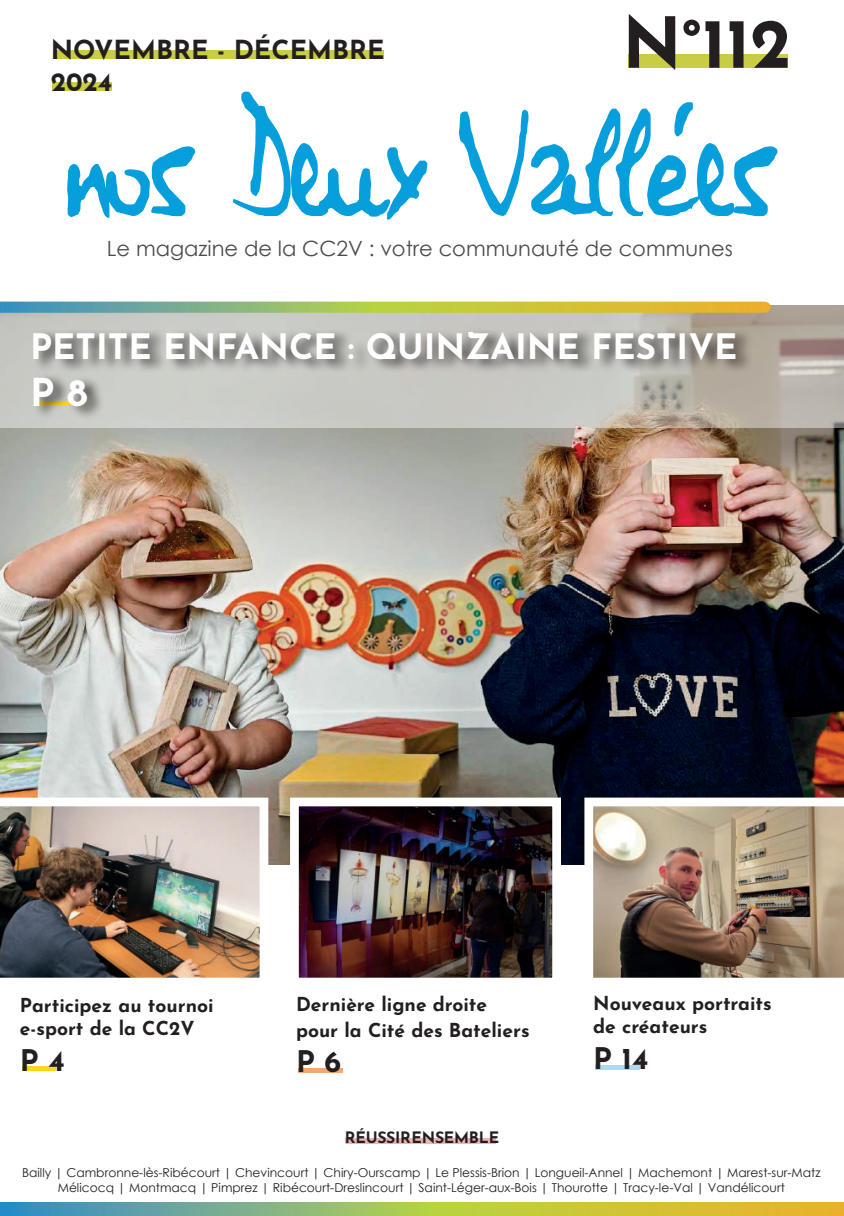
<style>
.page{position:relative;width:844px;height:1216px;background:#fff}
.page>*{position:absolute;margin:0;border:0;box-sizing:border-box;transform-origin:0 0}
.t1{font:155.58px "Virginie";letter-spacing:-.05em;color:#069edb;scale:.74 1}
.t2{font:700 70px "Josefin Sans";color:#231f20}
.t3{font:700 38.5px "Josefin Sans";color:#fff}
.t4{font:700 35px "Josefin Sans";color:#fff}
.t5{font:700 29.75px "Josefin Sans";color:#231f20}
.t6{font:700 26.25px/31.5px "Josefin Sans";color:#231f20}
.t7{font:21px "Century Gothic";color:#4b4c4d}
.t8{font:700 19.25px/23.1px "Josefin Sans";color:#231f20}
.t9{font:700 15.75px "Josefin Sans";letter-spacing:-.015em;color:#231f20}
.t10{font:12.25px/14.7px "Century Gothic";color:#231f20;text-align:center}
</style>
<div class="page">
<div style="left:345px;top:1138px;width:150px;height:5px;background:#efb2b5"></div>
<div style="left:53px;top:51px;width:330px;height:8px;background:#c9cd44"></div>
<div style="left:52px;top:82px;width:60px;height:9px;background:#c9cd44"></div>
<div style="left:627px;top:54px;width:160px;height:14px;background:#c9cd44"></div>
<img style="left:0;top:427px;width:843px;height:437px">
<svg style="left:0;top:304px;width:843px;height:123px;fill:#c6c5c1"></svg>
<img style="left:0;top:301px;width:770px;height:12px">
<div style="left:298px;top:1067px;width:45px;height:5px;background:#f0a975"></div>
<div style="left:595px;top:1065px;width:44px;height:5px;background:#aed9f1"></div>
<svg style="left:0;top:1202px;width:843px;height:13px"></svg>
<img style="left:0;top:797px;width:268px;height:181px">
<img style="left:300px;top:807px;width:251px;height:169px">
<div style="left:290px;top:797px;width:271px;height:189px;border:9px solid #fff"></div>
<img style="left:584px;top:797px;width:259px;height:181px">
<div style="left:22px;top:1066px;width:34px;height:5px;background:#f8d622"></div>
<div style="left:33px;top:328px;width:720px;height:91px;background:#231f20;opacity:.75"></div>
<h2 class="t2" style="left:622px;top:-19px;width:170px">N°112</h2>
<h3 class="t6" style="left:51px;top:31px;width:335px">NOVEMBRE - DÉCEMBRE<br>2024</h3>
<h1 class="t1" style="left:57px;top:71px;width:977px">nos Deux Vallées</h1>
<h3 class="t7" style="left:107px;top:233px;width:627px">Le magazine de la CC2V : votre communauté de communes</h3>
<h3 class="t4" style="left:30px;top:316px;width:708px">PETITE ENFANCE : QUINZAINE FESTIVE</h3>
<h3 class="t3" style="left:30px;top:357px;width:59px">P 8</h3>
<h3 class="t8" style="left:20px;top:991px;width:195px">Participez au tournoi e-sport de la CC2V</h3>
<h3 class="t5" style="left:20px;top:1034px;width:47px">P 4</h3>
<h3 class="t8" style="left:296px;top:989px;width:235px;line-height:25.2px">Dernière ligne droite pour la Cité des Bateliers</h3>
<h3 class="t5" style="left:296px;top:1035px;width:47px">P 6</h3>
<p class="t9" style="left:345px;top:1123px;width:156px">RÉUSSIR ENSEMBLE</p>
<h3 class="t8" style="left:593px;top:989px;width:180px">Nouveaux portraits de créateurs</h3>
<h3 class="t5" style="left:593px;top:1032px;width:57px">P 14</h3>
<p class="t10" style="left:22px;top:1165px;width:799px">Bailly | Cambronne-lès-Ribécourt | Chevincourt | Chiry-Ourscamp | Le Plessis-Brion | Longueil-Annel | Machemont | Marest-sur-Matz<br>Mélicocq | Montmacq | Pimprez | Ribécourt-Dreslincourt | Saint-Léger-aux-Bois | Thourotte | Tracy-le-Val | Vandélicourt</p>
</div>
